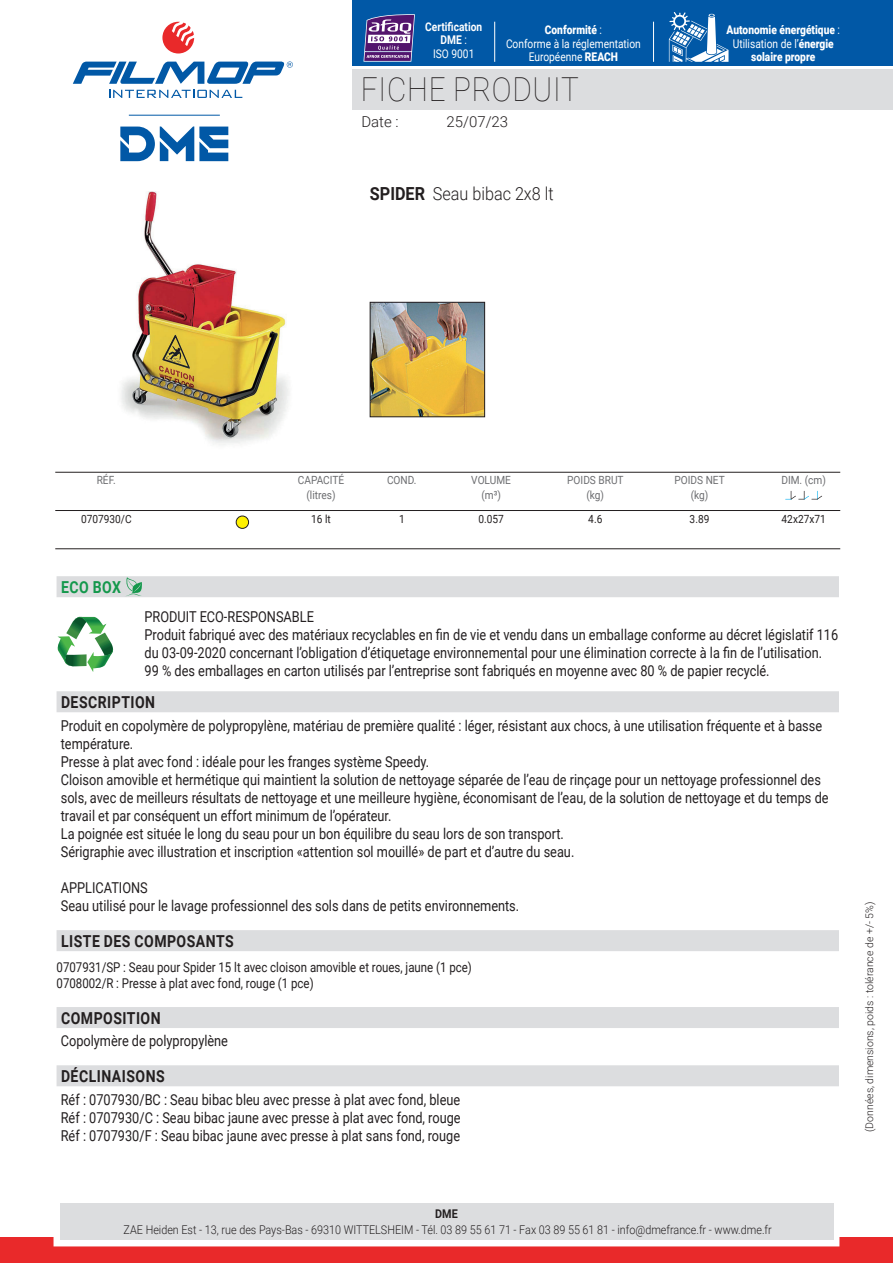
<style>
.page{position:relative;width:893px;height:1263px;background:#fff}
.page>*{position:absolute;margin:0;border:0;box-sizing:border-box;transform-origin:0 0}
.t1{font:100 33px "Roboto";letter-spacing:.025em;color:#231f20;scale:.9 1}
.t2{font:300 18px "Roboto";color:#231f20;scale:.9 1}
.t3{font:700 16.5px "Roboto";letter-spacing:.035em;color:#231f20;scale:.85 1}
.t4{font:700 16.5px "Roboto";letter-spacing:.035em;color:#14984c;scale:.85 1}
.t5{font:15px/18px "Roboto";color:#231f20;scale:.85 1}
.t6{font:300 15px "Roboto";color:#231f20}
.t7{font:13.5px/16.2px "Roboto";color:#231f20;scale:.85 1}
.t8{font:300 12px "Roboto";color:#231f20;scale:.9 1}
.t9{font:900 12px/13.5px "Roboto";color:#fff;text-align:center;scale:.85 1}
.t10{font:12px/13.5px "Roboto";color:#fff;text-align:center;scale:.85 1}
.t11{font:700 12px/13.5px "Roboto";color:#fff;text-align:center;scale:.85 1}
.t12{font:700 12px "Roboto";color:#231f20;scale:.9 1}
.t13{font:11.25px/15px "Roboto";color:#6c6d70;text-align:center;scale:.9 1}
.t14{font:11.25px "Roboto";color:#231f20;scale:.9 1}
.t15{font:300 10.5px "Roboto";color:#231f20}
.s1{font-weight:400}
.s2{font-weight:900}
.s3{font-weight:700}
</style>
<div class="page">
<div style="left:353px;top:69px;width:540px;height:40px;background:#dcdddf"></div>
<svg style="left:109px;top:90px;width:133px;height:8px"></svg>
<svg style="left:162px;top:22px;width:32px;height:32px"></svg>
<svg style="left:73px;top:61px;width:220px;height:23px"></svg>
<div style="left:353px;top:0;width:540px;height:66px;background:#0158a6"></div>
<div style="left:0;top:1237px;width:893px;height:26px;background:#e9292a"></div>
<div style="left:54px;top:1197px;width:785px;height:49px;border:12px solid #fff"></div>
<div style="left:60px;top:1203px;width:773px;height:37px;background:#dcdddf"></div>
<svg style="left:120px;top:126px;width:108px;height:35px"></svg>
<hr style="left:129px;top:115px;width:91px;height:1px;background:#0158a6">
<hr style="left:653px;top:22px;width:1px;height:40px;background:#fff">
<hr style="left:494px;top:22px;width:1px;height:40px;background:#fff">
<svg style="left:669px;top:12px;width:59px;height:50px"></svg>
<svg style="left:363px;top:14px;width:52px;height:48px;background:#7a619e"></svg>
<hr style="left:365px;top:51px;width:46px;height:1px;background:#fff">
<img style="left:121px;top:192px;width:168px;height:253px">
<img style="left:372px;top:304px;width:111px;height:111px">
<div style="left:370px;top:302px;width:115px;height:115px;border:1px solid #231f20"></div>
<div style="left:57px;top:576px;width:782px;height:21px;background:#dcdddf"></div>
<svg style="left:126px;top:577px;width:16px;height:19px"></svg>
<svg style="left:57px;top:616px;width:57px;height:56px"></svg>
<div style="left:57px;top:691px;width:782px;height:21px;background:#dcdddf"></div>
<div style="left:57px;top:930px;width:782px;height:21px;background:#dcdddf"></div>
<div style="left:57px;top:1007px;width:782px;height:21px;background:#dcdddf"></div>
<div style="left:57px;top:1065px;width:782px;height:21px;background:#dcdddf"></div>
<hr style="left:55px;top:472px;width:785px;height:1px;background:#231f20">
<hr style="left:55px;top:548px;width:785px;height:1px;background:#231f20">
<hr style="left:55px;top:510px;width:785px;height:1px;background:#231f20">
<div style="left:236px;top:516px;width:13px;height:12px;background:#fff101;border-radius:50%"></div>
<div style="left:236px;top:516px;width:13px;height:12px;border:1px solid #231f20;border-radius:50%"></div>
<svg style="left:785px;top:491px;width:37px;height:9px"></svg>
<p class="t11" style="left:425px;top:19px;width:68px">Certification<br>DME <span class="s1">:<br>ISO 9001</span></p>
<p class="t9" style="left:727px;top:23px;width:135px">Autonomie énergétique <span class="s1">:<br>Utilisation de l’</span>énergie solaire propre</p>
<p class="t10" style="left:506px;top:23px;width:160px"><span class="s2">Conformité</span> :<br>Conforme à la réglementation<br>Européenne <span class="s2">REACH</span></p>
<h1 class="t1" style="left:361px;top:66px;width:244px">FICHE PRODUIT</h1>
<p class="t6" style="left:361px;top:111px;width:39px">Date :</p>
<p class="t6" style="left:446px;top:111px;width:63px">25/07/23</p>
<p class="t2" style="left:370px;top:181px;width:205px"><span class="s3">SPIDER</span> Seau bibac 2x8 lt</p>
<p class="t13" style="left:97px;top:473px;width:23px">RÉF.</p>
<p class="t14" style="left:81px;top:511px;width:58px">0707930/C</p>
<p class="t4" style="left:61px;top:576px;width:72px">ECO BOX</p>
<p class="t13" style="left:298px;top:473px;width:53px">CAPACITÉ (litres)</p>
<p class="t14" style="left:311px;top:511px;width:23px">16 lt</p>
<p class="t13" style="left:387px;top:473px;width:34px">COND.</p>
<p class="t14" style="left:399px;top:511px;width:8px">1</p>
<p class="t13" style="left:471px;top:473px;width:46px">VOLUME (m³)</p>
<p class="t14" style="left:478px;top:511px;width:30px">0.057</p>
<p class="t13" style="left:567px;top:473px;width:64px">POIDS BRUT (kg)</p>
<p class="t14" style="left:588px;top:511px;width:17px">4.6</p>
<p class="t13" style="left:674px;top:473px;width:57px">POIDS NET (kg)</p>
<p class="t14" style="left:690px;top:511px;width:23px">3.89</p>
<p class="t13" style="left:781px;top:473px;width:51px">DIM. (cm)</p>
<p class="t14" style="left:782px;top:511px;width:51px">42x27x71</p>
<p class="t5" style="left:145px;top:607px;width:818px">PRODUIT ECO-RESPONSABLE<br>Produit fabriqué avec des matériaux recyclables en fin de vie et vendu dans un emballage conforme au décret législatif 116 du 03-09-2020 concernant l’obligation d’étiquetage environnemental pour une élimination correcte à la fin de l’utilisation.<br>99 % des emballages en carton utilisés par l’entreprise sont fabriqués en moyenne avec 80 % de papier recyclé.</p>
<p class="t3" style="left:61px;top:691px;width:112px">DESCRIPTION</p>
<p class="t5" style="left:61px;top:716px;width:905px">Produit en copolymère de polypropylène, matériau de première qualité : léger, résistant aux chocs, à une utilisation fréquente et à basse température.<br>Presse à plat avec fond : idéale pour les franges système Speedy.<br>Cloison amovible et hermétique qui maintient la solution de nettoyage séparée de l’eau de rinçage pour un nettoyage professionnel des sols, avec de meilleurs résultats de nettoyage et une meilleure hygiène, économisant de l’eau, de la solution de nettoyage et du temps de travail et par conséquent un effort minimum de l’opérateur.<br>La poignée est située le long du seau pour un bon équilibre du seau lors de son transport.<br>Sérigraphie avec illustration et inscription «attention sol mouillé» de part et d’autre du seau.</p>
<p class="t5" style="left:61px;top:878px;width:541px">APPLICATIONS<br>Seau utilisé pour le lavage professionnel des sols dans de petits environnements.</p>
<p class="t3" style="left:61px;top:930px;width:205px">LISTE DES COMPOSANTS</p>
<p class="t7" style="left:57px;top:958px;width:490px">0707931/SP : Seau pour Spider 15 lt avec cloison amovible et roues, jaune (1 pce)<br>0708002/R : Presse à plat avec fond, rouge (1 pce)</p>
<p class="t3" style="left:61px;top:1007px;width:119px">COMPOSITION</p>
<p class="t5" style="left:61px;top:1031px;width:198px">Copolymère de polypropylène</p>
<p class="t3" style="left:61px;top:1065px;width:123px">DÉCLINAISONS</p>
<p class="t5" style="left:61px;top:1090px;width:472px;text-align:justify">Réf : 0707930/BC : Seau bibac bleu avec presse à plat avec fond, bleue Réf : 0707930/C : Seau bibac jaune avec presse à plat avec fond, rouge Réf : 0707930/F : Seau bibac jaune avec presse à plat sans fond, rouge</p>
<p class="t12" style="left:435px;top:1205px;width:27px">DME</p>
<p class="t8" style="left:124px;top:1222px;width:722px">ZAE Heiden Est - 13, rue des Pays-Bas - 69310 WITTELSHEIM - Tél. 03 89 55 61 71 - Fax 03 89 55 61 81 - info@dmefrance.fr - www.dme.fr</p>
<p class="t15" style="left:862px;top:1132px;width:232px;rotate:-90deg">(Données, dimensions, poids : tolérance de +/- 5%)</p>
</div>
